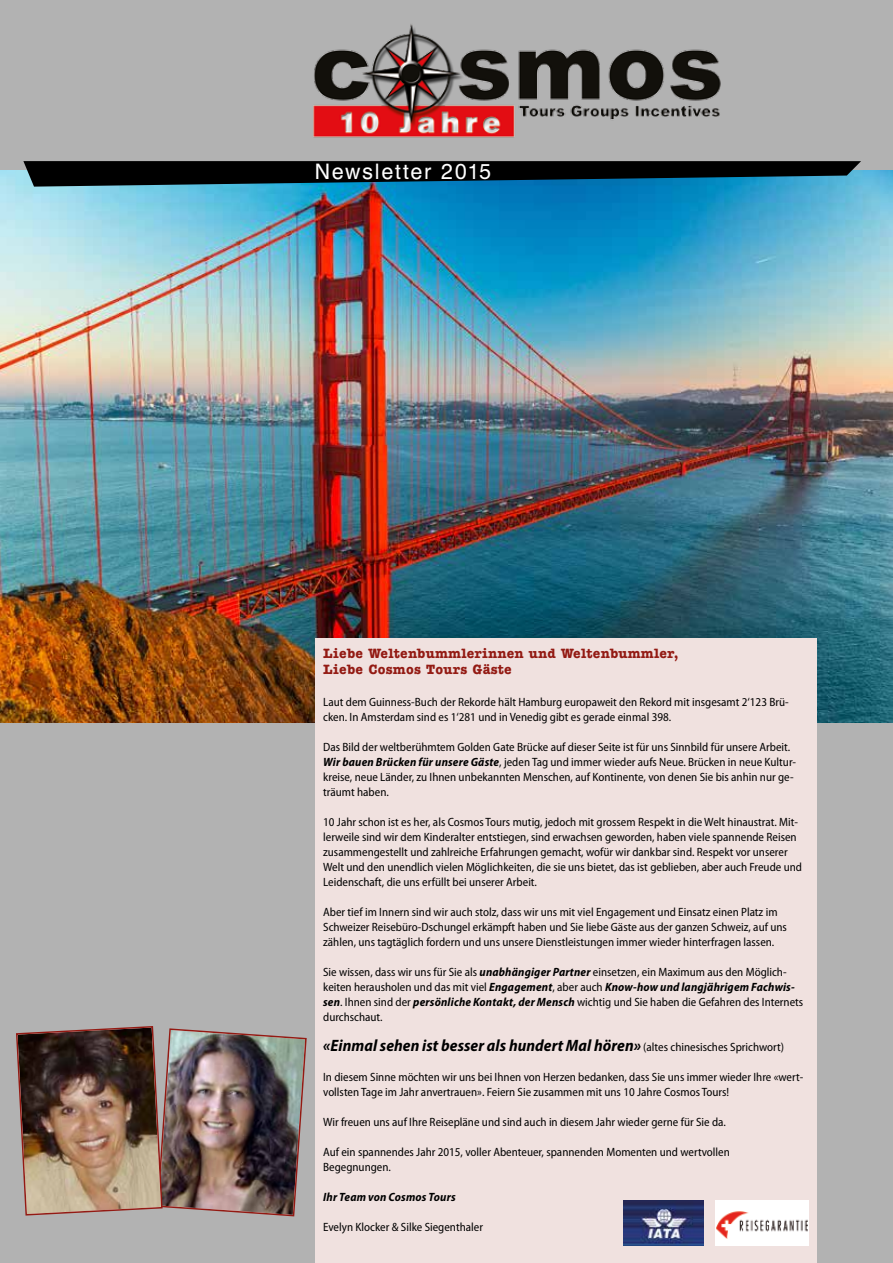
<style>
.page{position:relative;width:893px;height:1263px;background:#b2b2b2}
.page>*{position:absolute;margin:0;border:0;box-sizing:border-box;transform-origin:0 0}
.t1{font:21px "Europa SB";letter-spacing:.075em;color:#fff}
.t2{font:italic 700 semi-condensed 16.5px "Myriad Pro";letter-spacing:.005em;color:#000}
.t3{font:700 13.5px/16.5px "Ameri Type SB";letter-spacing:.02em;color:#931a13}
.t4{font:semi-condensed 12px/15px "Myriad Pro";color:#000}
.t5{font:italic 700 semi-condensed 12px "Myriad Pro";letter-spacing:.015em;color:#000}
.s1{font-weight:700;font-style:italic}
.s2{font-weight:400;font-style:normal;font-size:12px}
</style>
<div class="page">
<img style="left:0;top:170px;width:893px;height:553px">
<img style="left:313px;top:24px;width:408px;height:114px">
<svg style="left:23px;top:161px;width:838px;height:26px;background:#082430"></svg>
<div style="left:315px;top:639px;width:501px;height:624px;background:#f0e1df"></div>
<img style="left:623px;top:1200px;width:80px;height:45px">
<div style="left:715px;top:1200px;width:94px;height:45px;background:#fff"></div>
<img style="left:716px;top:1211px;width:91px;height:28px">
<img style="left:16px;top:1026px;width:291px;height:191px">
<h1 class="t1" style="left:315px;top:158px;width:178px">Newsletter 2015</h1>
<p class="t3" style="left:323px;top:645px;width:356px">Liebe Weltenbummlerinnen und Weltenbummler,<br>Liebe Cosmos Tours Gäste</p>
<p class="t4" style="left:323px;top:694px;width:467px">Laut dem Guinness-Buch der Rekorde hält Hamburg europaweit den Rekord mit insgesamt 2‘123 Brü&shy;cken. In Amsterdam sind es 1‘281 und in Venedig gibt es gerade einmal 398.</p>
<p class="t4" style="left:323px;top:739px;width:474px">Das Bild der weltberühmtem Golden Gate Brücke auf dieser Seite ist für uns Sinnbild für unsere Arbeit.<br><span class="s1">Wir bauen Brücken für unsere Gäste</span>, jeden Tag und immer wieder aufs Neue. Brücken in neue Kultur&shy;kreise, neue Länder, zu Ihnen unbekannten Menschen, auf Kontinente, von denen Sie bis anhin nur ge&shy;träumt haben.</p>
<p class="t4" style="left:323px;top:814px;width:480px">10 Jahr schon ist es her, als Cosmos Tours mutig, jedoch mit grossem Respekt in die Welt hinaustrat. Mit&shy;lerweile sind wir dem Kinderalter entstiegen, sind erwachsen geworden, haben viele spannende Reisen zusammengestellt und zahlreiche Erfahrungen gemacht, wofür wir dankbar sind. Respekt vor unserer Welt und den unendlich vielen Möglichkeiten, die sie uns bietet, das ist geblieben, aber auch Freude und Leidenschaft, die uns erfüllt bei unserer Arbeit.</p>
<p class="t4" style="left:323px;top:904px;width:465px">Aber tief im Innern sind wir auch stolz, dass wir uns mit viel Engagement und Einsatz einen Platz im<br>Schweizer Reisebüro-Dschungel erkämpft haben und Sie liebe Gäste aus der ganzen Schweiz, auf uns zählen, uns tagtäglich fordern und uns unsere Dienstleistungen immer wieder hinterfragen lassen.</p>
<p class="t4" style="left:323px;top:964px;width:482px">Sie wissen, dass wir uns für Sie als <span class="s1">unabhängiger Partner</span> einsetzen, ein Maximum aus den Möglich&shy;keiten herausholen und das mit viel <span class="s1">Engagement</span>, aber auch <span class="s1">Know-how und langjährigem Fachwis&shy;sen</span>. Ihnen sind der <span class="s1">persönliche Kontakt, der Mensch</span> wichtig und Sie haben die Gefahren des Internets durchschaut.</p>
<h2 class="t2" style="left:323px;top:1034px;width:462px">«Einmal sehen ist besser als hundert Mal hören» <span class="s2">(altes chinesisches Sprichwort)</span></h2>
<p class="t4" style="left:323px;top:1069px;width:482px">In diesem Sinne möchten wir uns bei Ihnen von Herzen bedanken, dass Sie uns immer wieder Ihre «wert&shy;vollsten Tage im Jahr anvertrauen». Feiern Sie zusammen mit uns 10 Jahre Cosmos Tours!</p>
<p class="t4" style="left:323px;top:1114px;width:404px">Wir freuen uns auf Ihre Reisepläne und sind auch in diesem Jahr wieder gerne für Sie da.</p>
<p class="t4" style="left:323px;top:1144px;width:408px">Auf ein spannendes Jahr 2015, voller Abenteuer, spannenden Momenten und wertvollen<br>Begegnungen.</p>
<p class="t5" style="left:323px;top:1189px;width:134px">Ihr Team von Cosmos Tours</p>
<p class="t4" style="left:323px;top:1219px;width:161px">Evelyn Klocker &amp; Silke Siegenthaler</p>
</div>
